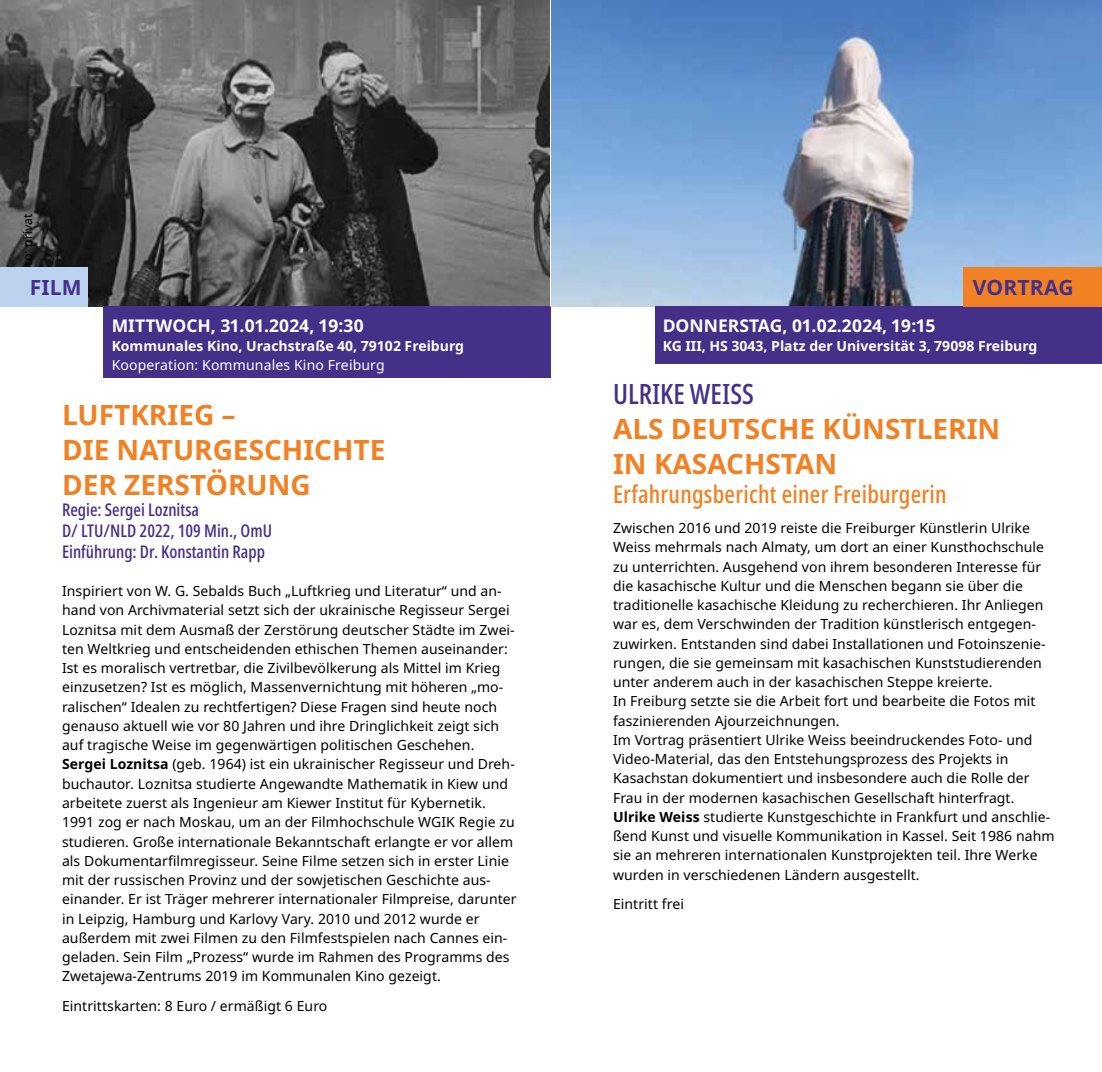
<style>
.page{position:relative;width:1102px;height:1072px;background:#fff}
.page>*{position:absolute;margin:0;border:0;box-sizing:border-box;transform-origin:0 0}
.t1{font:700 28px/35px "Noto Sans";color:#f08225}
.t2{font:500 extra-condensed 28px "Noto Sans";color:#453089}
.t3{font:500 extra-condensed 24.5px "Noto Sans";letter-spacing:.01em;color:#f08225}
.t4{font:700 21px "Noto Sans";letter-spacing:.01em;color:#453089}
.t5{font:500 extra-condensed 17.5px/21px "Noto Sans";color:#453089}
.t6{font:700 17.5px "Noto Sans";color:#fff}
.t7{font:14px/19.2px "Noto Sans";letter-spacing:.005em;color:#000}
.t8{font:700 14px "Noto Sans";color:#fff}
.t9{font:14px "Noto Sans";letter-spacing:.01em;color:#fff}
.t10{font:12.25px "Noto Sans";letter-spacing:.005em;color:#000}
.s1{font-weight:700}
</style>
<div class="page">
<img style="left:0;top:0;width:550px;height:306px">
<div style="left:103px;top:306px;width:448px;height:72px;background:#453089"></div>
<div style="left:0;top:267px;width:88px;height:39px;background:#bcd3ef"></div>
<img style="left:551px;top:0;width:550px;height:306px">
<div style="left:655px;top:306px;width:446px;height:57px;background:#453089"></div>
<div style="left:962px;top:267px;width:139px;height:39px;background:#f08225"></div>
<p class="t10" style="left:19px;top:279px;width:68px;rotate:-90deg">Foto: privat</p>
<h3 class="t4" style="left:30px;top:273px;width:53px">FILM</h3>
<h3 class="t4" style="left:972px;top:273px;width:102px">VORTRAG</h3>
<p class="t6" style="left:662px;top:313px;width:274px">DONNERSTAG, 01.02.2024, 19:15</p>
<p class="t8" style="left:662px;top:336px;width:376px">KG III, HS 3043, Platz der Universität 3, 79098 Freiburg</p>
<h1 class="t2" style="left:613px;top:374px;width:142px">ULRIKE WEISS</h1>
<h1 class="t1" style="left:613px;top:412px;width:389px">ALS DEUTSCHE KÜNSTLERIN<br>IN KASACHSTAN</h1>
<h2 class="t3" style="left:613px;top:477px;width:335px">Erfahrungsbericht einer Freiburgerin</h2>
<p class="t7" style="left:613px;top:518px;width:443px">Zwischen 2016 und 2019 reiste die Freiburger Künstlerin Ulrike Weiss mehrmals nach Almaty, um dort an einer Kunsthochschule zu unterrichten. Ausgehend von ihrem besonderen Interesse für die kasachische Kultur und die Menschen begann sie über die traditionelle kasachische Kleidung zu recherchieren. Ihr Anliegen war es, dem Verschwinden der Tradition künstlerisch entgegen&shy;zuwirken. Entstanden sind dabei Installationen und Fotoinszenie&shy;rungen, die sie gemeinsam mit kasachischen Kunststudierenden unter anderem auch in der kasachischen Steppe kreierte.<br>In Freiburg setzte sie die Arbeit fort und bearbeite die Fotos mit faszinierenden Ajourzeichnungen.<br>Im Vortrag präsentiert Ulrike Weiss beeindruckendes Foto- und Video-Material, das den Entstehungsprozess des Projekts in Kasachstan dokumentiert und insbesondere auch die Rolle der Frau in der modernen kasachischen Gesellschaft hinterfragt.<br><span class="s1">Ulrike Weiss</span> studierte Kunstgeschichte in Frankfurt und anschlie&shy;ßend Kunst und visuelle Kommunikation in Kassel. Seit 1986 nahm sie an mehreren internationalen Kunstprojekten teil. Ihre Werke wurden in verschiedenen Ländern ausgestellt.</p>
<p class="t7" style="left:613px;top:895px;width:72px">Eintritt frei</p>
<p class="t6" style="left:112px;top:313px;width:254px">MITTWOCH, 31.01.2024, 19:30</p>
<p class="t8" style="left:112px;top:336px;width:354px">Kommunales Kino, Urachstraße 40, 79102 Freiburg</p>
<p class="t9" style="left:112px;top:355px;width:274px">Kooperation: Kommunales Kino Freiburg</p>
<h1 class="t1" style="left:62px;top:397px;width:325px">LUFTKRIEG –<br>DIE NATURGESCHICHTE<br>DER ZERSTÖRUNG</h1>
<p class="t5" style="left:62px;top:499px;width:211px">Regie: Sergei Loznitsa<br>D/ LTU/NLD 2022, 109 Min., OmU<br>Einführung: Dr. Konstantin Rapp</p>
<p class="t7" style="left:62px;top:581px;width:456px">Inspiriert von W. G. Sebalds Buch „Luftkrieg und Literatur“ und an&shy;hand von Archivmaterial setzt sich der ukrainische Regisseur Sergei Loznitsa mit dem Ausmaß der Zerstörung deutscher Städte im Zwei&shy;ten Weltkrieg und entscheidenden ethischen Themen auseinander:<br>Ist es moralisch vertretbar, die Zivilbevölkerung als Mittel im Krieg einzusetzen? Ist es möglich, Massenvernichtung mit höheren „mo&shy;ralischen“ Idealen zu rechtfertigen? Diese Fragen sind heute noch genauso aktuell wie vor 80 Jahren und ihre Dringlichkeit zeigt sich auf tragische Weise im gegenwärtigen politischen Geschehen.<br><span class="s1">Sergei Loznitsa</span> (geb. 1964) ist ein ukrainischer Regisseur und Dreh&shy;buchautor. Loznitsa studierte Angewandte Mathematik in Kiew und arbeitete zuerst als Ingenieur am Kiewer Institut für Kybernetik.<br>1991 zog er nach Moskau, um an der Filmhochschule WGIK Regie zu studieren. Große internationale Bekanntschaft erlangte er vor allem als Dokumentarfilmregisseur. Seine Filme setzen sich in erster Linie mit der russischen Provinz und der sowjetischen Geschichte aus&shy;einander. Er ist Träger mehrerer internationaler Filmpreise, darunter in Leipzig, Hamburg und Karlovy Vary. 2010 und 2012 wurde er außerdem mit zwei Filmen zu den Filmfestspielen nach Cannes ein&shy;geladen. Sein Film „Prozess“ wurde im Rahmen des Programms des Zwetajewa-Zentrums 2019 im Kommunalen Kino gezeigt.</p>
<p class="t7" style="left:62px;top:996px;width:267px">Eintrittskarten: 8 Euro / ermäßigt 6 Euro</p>
</div>
